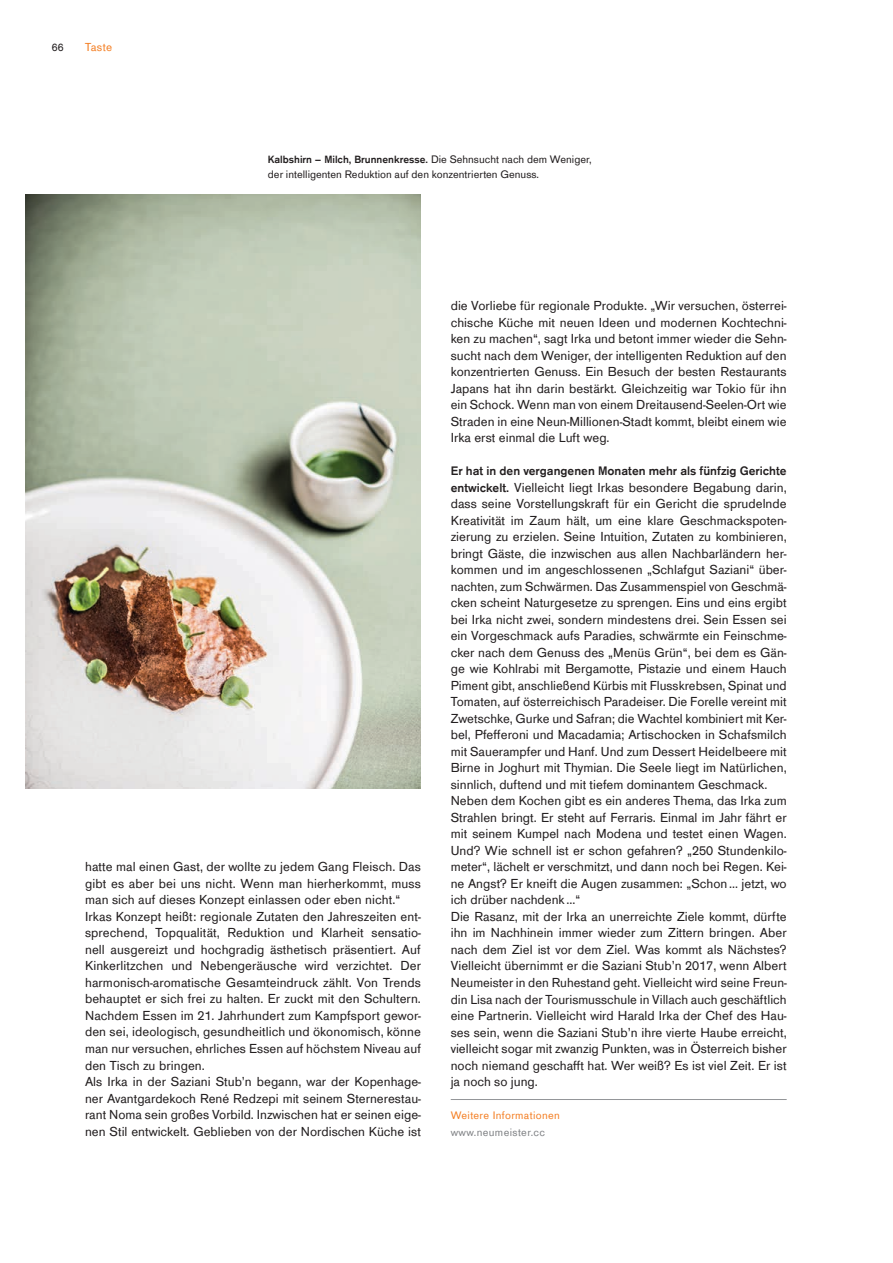
<style>
.page{position:relative;width:893px;height:1263px;background:#fff}
.page>*{position:absolute;margin:0;border:0;box-sizing:border-box;transform-origin:0 0}
.t1{font:13.5px/16.5px "Gaggenau";color:#231f20}
.t2{font:700 12.75px "Gaggenau";color:#231f20}
.t3{font:12px "Gaggenau";letter-spacing:.025em;color:#f48026}
.t4{font:11.25px "Gaggenau";color:#231f20}
.t5{font:11.25px "Gaggenau";letter-spacing:.03em;color:#f48026}
.t6{font:11.25px "Gaggenau";letter-spacing:.03em;color:#808285}
.t7{font:700 10.8px "Gaggenau";color:#231f20}
.s1{font-weight:400;font-size:11.25px}
.s2{font-weight:700;font-size:12.75px}
</style>
<div class="page">
<img style="left:26px;top:195px;width:395px;height:594px">
<hr style="left:451px;top:1099px;width:336px;height:1px;background:#939598">
<p class="t4" style="left:52px;top:40px;width:14px">66</p>
<p class="t3" style="left:85px;top:39px;width:29px">Taste</p>
<p class="t7" style="left:268px;top:153px;width:325px">Kalbshirn – Milch, Brunnenkresse. <span class="s1">Die Sehnsucht nach dem Weniger,</span></p>
<p class="t4" style="left:268px;top:168px;width:273px">der intelligenten Reduktion auf den konzentrierten Genuss.</p>
<p class="t1" style="left:85px;top:858px;width:338px">hatte mal einen Gast, der wollte zu jedem Gang Fleisch. Das gibt es aber bei uns nicht. Wenn man hierherkommt, muss man sich auf dieses Konzept einlassen oder eben nicht.“ Irkas Konzept heißt: regionale Zutaten den Jahreszeiten ent&shy;sprechend, Topqualität, Reduktion und Klarheit sensatio&shy;nell ausgereizt und hochgradig ästhetisch präsentiert. Auf Kinkerlitzchen und Nebengeräusche wird verzichtet. Der harmonisch-aromatische Gesamteindruck zählt. Von Trends behauptet er sich frei zu halten. Er zuckt mit den Schultern.<br>Nachdem Essen im 21. Jahrhundert zum Kampfsport gewor&shy;den sei, ideologisch, gesundheitlich und ökonomisch, könne man nur versuchen, ehrliches Essen auf höchstem Niveau auf den Tisch zu bringen.<br>Als Irka in der Saziani Stub’n begann, war der Kopenhage&shy;ner Avantgardekoch René Redzepi mit seinem Sternerestau&shy;rant Noma sein großes Vorbild. Inzwischen hat er seinen eige&shy;nen Stil entwickelt. Geblieben von der Nordischen Küche ist</p>
<p class="t1" style="left:451px;top:297px;width:337px;text-align:justify">die Vorliebe für regionale Produkte. „Wir versuchen, österrei&shy;chische Küche mit neuen Ideen und modernen Kochtechni&shy;ken zu machen“, sagt Irka und betont immer wieder die Sehn&shy;sucht nach dem Weniger, der intelligenten Reduktion auf den konzentrierten Genuss. Ein Besuch der besten Restaurants Japans hat ihn darin bestärkt. Gleichzeitig war Tokio für ihn ein Schock. Wenn man von einem Dreitausend-Seelen-Ort wie Straden in eine Neun-Millionen-Stadt kommt, bleibt einem wie Irka erst einmal die Luft weg.</p>
<p class="t2" style="left:451px;top:463px;width:337px">Er hat in den vergangenen Monaten mehr als fünfzig Gerichte</p>
<p class="t1" style="left:451px;top:479px;width:338px"><span class="s2">entwickelt.</span> Vielleicht liegt Irkas besondere Begabung darin, dass seine Vorstellungskraft für ein Gericht die sprudelnde Kreativität im Zaum hält, um eine klare Geschmackspoten&shy;zierung zu erzielen. Seine Intuition, Zutaten zu kombinieren, bringt Gäste, die inzwischen aus allen Nachbarländern her&shy;kommen und im angeschlossenen „Schlafgut Saziani“ über&shy;nachten, zum Schwärmen. Das Zusammenspiel von Geschmä&shy;cken scheint Naturgesetze zu sprengen. Eins und eins ergibt bei Irka nicht zwei, sondern mindestens drei. Sein Essen sei ein Vorgeschmack aufs Paradies, schwärmte ein Feinschme&shy;cker nach dem Genuss des „Menüs Grün“, bei dem es Gän&shy;ge wie Kohlrabi mit Bergamotte, Pistazie und einem Hauch Piment gibt, anschließend Kürbis mit Flusskrebsen, Spinat und Tomaten, auf österreichisch Paradeiser. Die Forelle vereint mit Zwetschke, Gurke und Safran; die Wachtel kombiniert mit Ker&shy;bel, Pfefferoni und Macadamia; Artischocken in Schafsmilch mit Sauerampfer und Hanf. Und zum Dessert Heidelbeere mit Birne in Joghurt mit Thymian. Die Seele liegt im Natürlichen, sinnlich, duftend und mit tiefem dominantem Geschmack.<br>Neben dem Kochen gibt es ein anderes Thema, das Irka zum Strahlen bringt. Er steht auf Ferraris. Einmal im Jahr fährt er mit seinem Kumpel nach Modena und testet einen Wagen.<br>Und? Wie schnell ist er schon gefahren? „250 Stundenkilo&shy;meter“, lächelt er verschmitzt, und dann noch bei Regen. Kei&shy;ne Angst? Er kneift die Augen zusammen: „Schon… jetzt, wo ich drüber nachdenk…“<br>Die Rasanz, mit der Irka an unerreichte Ziele kommt, dürfte ihn im Nachhinein immer wieder zum Zittern bringen. Aber nach dem Ziel ist vor dem Ziel. Was kommt als Nächstes?<br>Vielleicht übernimmt er die Saziani Stub’n 2017, wenn Albert Neumeister in den Ruhestand geht. Vielleicht wird seine Freun&shy;din Lisa nach der Tourismusschule in Villach auch geschäftlich eine Partnerin. Vielleicht wird Harald Irka der Chef des Hau&shy;ses sein, wenn die Saziani Stub’n ihre vierte Haube erreicht, vielleicht sogar mit zwanzig Punkten, was in Österreich bisher noch niemand geschafft hat. Wer weiß? Es ist viel Zeit. Er ist ja noch so jung.</p>
<p class="t5" style="left:451px;top:1108px;width:111px">Weitere Informationen</p>
<p class="t6" style="left:451px;top:1125px;width:96px">www.neumeister.cc</p>
</div>
